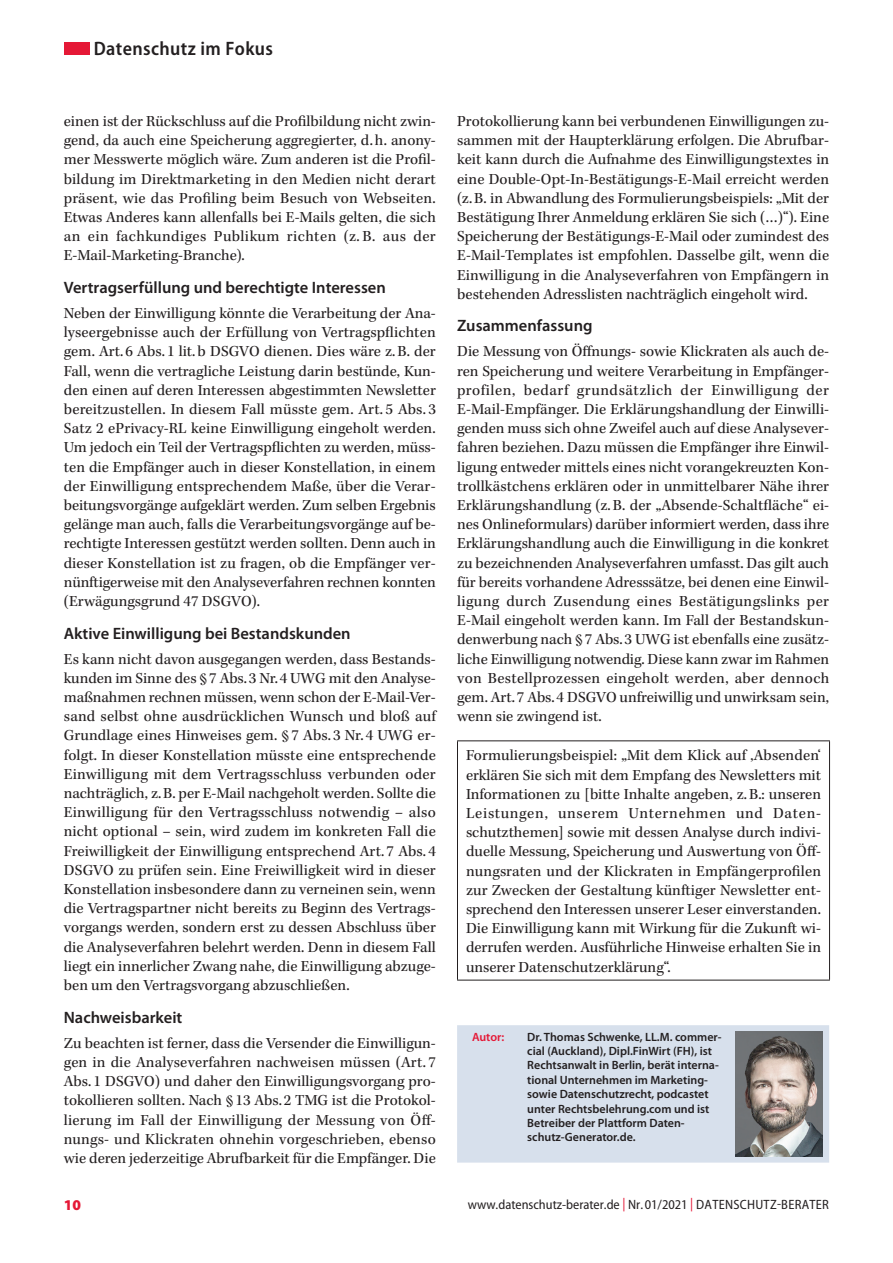
<style>
.page{position:relative;width:893px;height:1263px;background:#fff}
.page>*{position:absolute;margin:0;border:0;box-sizing:border-box;transform-origin:0 0}
.t1{font:600 semi-condensed 19.5px "Myriad Pro";letter-spacing:.02em;color:#231f20}
.t2{font:600 16.5px "Myriad Pro";color:#231f20}
.t3{font:15.75px/19.2px "Kepler Std";color:#231f20;text-align:justify}
.t4{font:900 15px "Myriad Pro";color:#e51836}
.t5{font:semi-condensed 13.5px "Myriad Pro";color:#231f20}
.t6{font:600 12px/14.4px "Myriad Pro";color:#231f20}
.t7{font:600 12px "Myriad Pro";letter-spacing:-.005em;color:#e51836}
.s1{color:#e51836}
</style>
<div class="page">
<div style="left:64px;top:42px;width:25px;height:13px;background:#e51836"></div>
<hr style="left:457px;top:740px;width:373px;height:1px;background:#231f20">
<hr style="left:457px;top:741px;width:1px;height:239px;background:#231f20">
<hr style="left:829px;top:741px;width:1px;height:239px;background:#231f20">
<hr style="left:457px;top:980px;width:373px;height:1px;background:#231f20">
<div style="left:457px;top:1025px;width:372px;height:138px;background:#d7e0ec"></div>
<img style="left:735px;top:1032px;width:88px;height:124px">
<p class="t1" style="left:94px;top:38px;width:181px">Datenschutz im Fokus</p>
<p class="t3" style="left:64px;top:112px;width:374px">einen ist der Rückschluss auf die Profilbildung nicht zwin&shy;gend, da auch eine Speicherung aggregierter, d.h. anony&shy;mer Messwerte möglich wäre. Zum anderen ist die Profil&shy;bildung im Direktmarketing in den Medien nicht derart präsent, wie das Profiling beim Besuch von Webseiten.<br>Etwas Anderes kann allenfalls bei E-Mails gelten, die sich an ein fachkundiges Publikum richten (z. B. aus der E-Mail-Marketing-Branche).</p>
<p class="t2" style="left:64px;top:277px;width:324px">Vertragserfüllung und berechtigte Interessen</p>
<p class="t3" style="left:64px;top:304px;width:374px">Neben der Einwilligung könnte die Verarbeitung der Ana&shy;lyseergebnisse auch der Erfüllung von Vertragspflichten gem. Art. 6 Abs. 1 lit. b DSGVO dienen. Dies wäre z.B. der Fall, wenn die vertragliche Leistung darin bestünde, Kun&shy;den einen auf deren Interessen abgestimmten Newsletter bereitzustellen. In diesem Fall müsste gem. Art. 5 Abs. 3<br>Satz 2 ePrivacy-RL keine Einwilligung eingeholt werden.<br>Um jedoch ein Teil der Vertragspflichten zu werden, müss&shy;ten die Empfänger auch in dieser Konstellation, in einem der Einwilligung entsprechendem Maße, über die Verar&shy;beitungsvorgänge aufgeklärt werden. Zum selben Ergebnis gelänge man auch, falls die Verarbeitungsvorgänge auf be&shy;rechtigte Interessen gestützt werden sollten. Denn auch in dieser Konstellation ist zu fragen, ob die Empfänger ver&shy;nünftigerweise mit den Analyseverfahren rechnen konnten (Erwägungsgrund 47 DSGVO).</p>
<p class="t2" style="left:64px;top:623px;width:288px">Aktive Einwilligung bei Bestandskunden</p>
<p class="t3" style="left:64px;top:650px;width:374px">Es kann nicht davon ausgegangen werden, dass Bestands&shy;kunden im Sinne des §7 Abs.3 Nr.4 UWG mit den Analyse&shy;maßnahmen rechnen müssen, wenn schon der E-Mail-Ver&shy;sand selbst ohne ausdrücklichen Wunsch und bloß auf Grundlage eines Hinweises gem. § 7 Abs. 3 Nr. 4 UWG er&shy;folgt. In dieser Konstellation müsste eine entsprechende Einwilligung mit dem Vertragsschluss verbunden oder nachträglich, z.B. per E-Mail nachgeholt werden. Sollte die Einwilligung für den Vertragsschluss notwendig – also nicht optional – sein, wird zudem im konkreten Fall die Freiwilligkeit der Einwilligung entsprechend Art. 7 Abs. 4<br>DSGVO zu prüfen sein. Eine Freiwilligkeit wird in dieser Konstellation insbesondere dann zu verneinen sein, wenn die Vertragspartner nicht bereits zu Beginn des Vertrags&shy;vorgangs werden, sondern erst zu dessen Abschluss über die Analyseverfahren belehrt werden. Denn in diesem Fall liegt ein innerlicher Zwang nahe, die Einwilligung abzuge&shy;ben um den Vertragsvorgang abzuschließen.</p>
<p class="t2" style="left:64px;top:1007px;width:120px">Nachweisbarkeit</p>
<p class="t3" style="left:64px;top:1034px;width:374px">Zu beachten ist ferner, dass die Versender die Einwilligun&shy;gen in die Analyseverfahren nachweisen müssen (Art. 7<br>Abs. 1 DSGVO) und daher den Einwilligungsvorgang pro&shy;tokollieren sollten. Nach § 13 Abs. 2 TMG ist die Protokol&shy;lierung im Fall der Einwilligung der Messung von Öff&shy;nungs- und Klickraten ohnehin vorgeschrieben, ebenso wie deren jederzeitige Abrufbarkeit für die Empfänger. Die</p>
<p class="t4" style="left:64px;top:1197px;width:19px">10</p>
<p class="t3" style="left:457px;top:112px;width:374px">Protokollierung kann bei verbundenen Einwilligungen zu&shy;sammen mit der Haupterklärung erfolgen. Die Abrufbar&shy;keit kann durch die Aufnahme des Einwilligungstextes in eine Double-Opt-In-Bestätigungs-E-Mail erreicht werden (z.B. in Abwandlung des Formulierungsbeispiels: „Mit der Bestätigung Ihrer Anmeldung erklären Sie sich (…)“). Eine Speicherung der Bestätigungs-E-Mail oder zumindest des E-Mail-Templates ist empfohlen. Dasselbe gilt, wenn die Einwilligung in die Analyseverfahren von Empfängern in bestehenden Adresslisten nachträglich eingeholt wird.</p>
<p class="t2" style="left:457px;top:315px;width:137px">Zusammenfassung</p>
<p class="t3" style="left:457px;top:343px;width:374px">Die Messung von Öffnungs- sowie Klickraten als auch de&shy;ren Speicherung und weitere Verarbeitung in Empfänger&shy;profilen, bedarf grundsätzlich der Einwilligung der E-Mail-Empfänger. Die Erklärungshandlung der Einwilli&shy;genden muss sich ohne Zweifel auch auf diese Analysever&shy;fahren beziehen. Dazu müssen die Empfänger ihre Einwil&shy;ligung entweder mittels eines nicht vorangekreuzten Kon&shy;trollkästchens erklären oder in unmittelbarer Nähe ihrer Erklärungshandlung (z.B. der „Absende-Schaltfläche“ ei&shy;nes Onlineformulars) darüber informiert werden, dass ihre Erklärungshandlung auch die Einwilligung in die konkret zu bezeichnenden Analyseverfahren umfasst. Das gilt auch für bereits vorhandene Adresssätze, bei denen eine Einwil&shy;ligung durch Zusendung eines Bestätigungslinks per E-Mail eingeholt werden kann. Im Fall der Bestandskun&shy;denwerbung nach §7 Abs.3 UWG ist ebenfalls eine zusätz&shy;liche Einwilligung notwendig. Diese kann zwar im Rahmen von Bestellprozessen eingeholt werden, aber dennoch gem. Art.7 Abs.4 DSGVO unfreiwillig und unwirksam sein, wenn sie zwingend ist.</p>
<p class="t3" style="left:466px;top:746px;width:357px">Formulierungsbeispiel: „Mit dem Klick auf ‚Absenden‘ erklären Sie sich mit dem Empfang des Newsletters mit Informationen zu [bitte Inhalte angeben, z.B.: unseren Leistungen, unserem Unternehmen und Daten&shy;schutzthemen] sowie mit dessen Analyse durch indivi&shy;duelle Messung, Speicherung und Auswertung von Öff&shy;nungsraten und der Klickraten in Empfängerprofilen zur Zwecken der Gestaltung künftiger Newsletter ent&shy;sprechend den Interessen unserer Leser einverstanden.<br>Die Einwilligung kann mit Wirkung für die Zukunft wi&shy;derrufen werden. Ausführliche Hinweise erhalten Sie in unserer Datenschutzerklärung“.</p>
<p class="t7" style="left:472px;top:1029px;width:34px">Autor:</p>
<p class="t6" style="left:527px;top:1029px;width:196px">Dr. Thomas Schwenke, LL.M. commer&shy;cial (Auckland), Dipl.FinWirt (FH), ist Rechtsanwalt in Berlin, berät interna&shy;tional Unternehmen im Marketing&shy;sowie Datenschutzrecht, podcastet unter Rechtsbelehrung.com und ist Betreiber der Plattform Daten&shy;schutz-Generator.de.</p>
<p class="t5" style="left:468px;top:1197px;width:363px">www.datenschutz-berater.de <span class="s1">|</span> Nr. 01/2021 <span class="s1">|</span> DATENSCHUTZ-BERATER</p>
</div>
